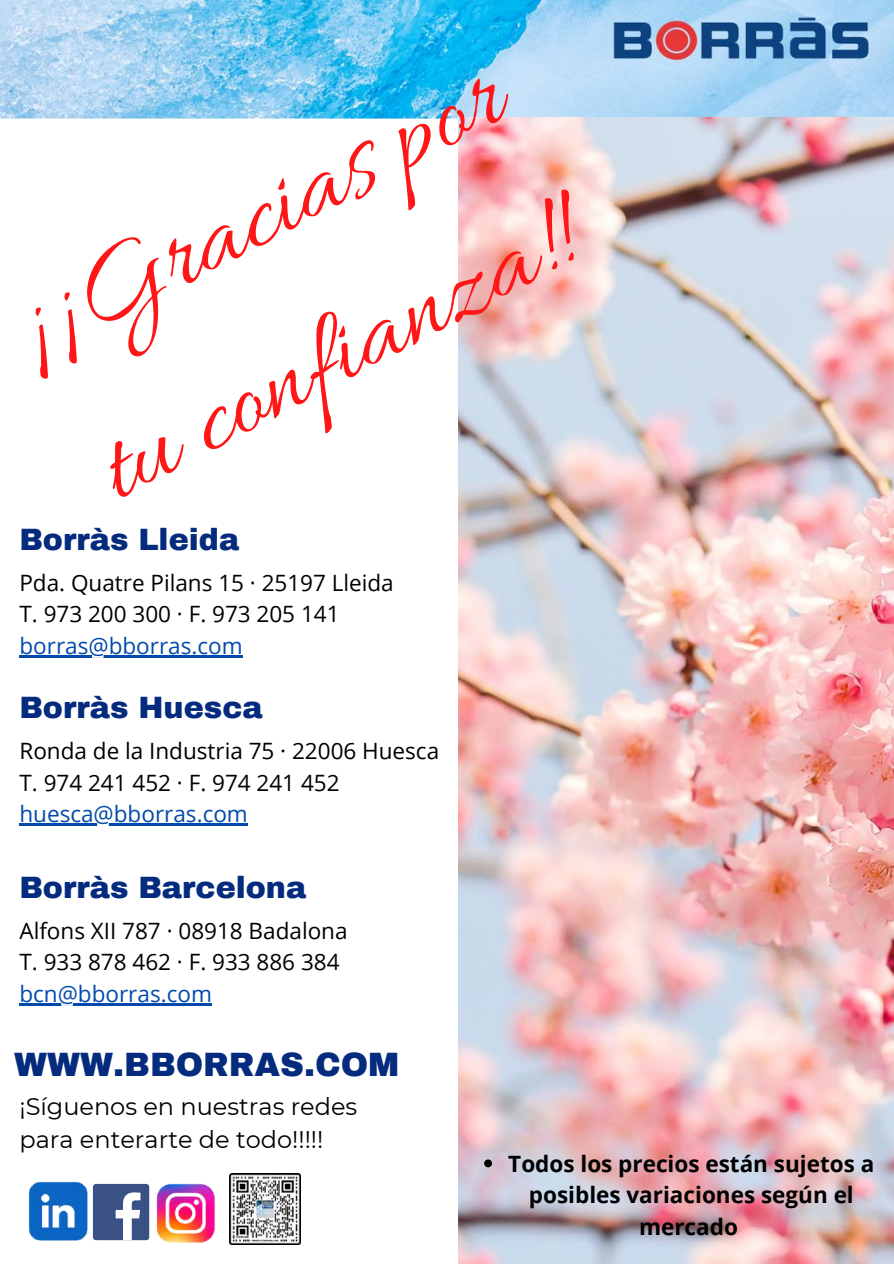
<style>
.page{position:relative;width:894px;height:1264px;background:#fff}
.page>*{position:absolute;margin:0;border:0;box-sizing:border-box;transform-origin:0 0}
.t1{font:114px/158.6px "Allura";color:#ff1616}
.t2{font:900 33px "Archivo";color:#052b7e}
.t3{font:900 30.15px "Archivo";color:#052b7e}
.t4{font:24px/32.7px "Montserrat";color:#000}
.t5{font:22.5px/31.5px "Open Sans";color:#000}
.t6{font:700 22.5px/31.5px "Open Sans";color:#000;text-align:center}
.t7{font:22.5px "Open Sans";color:#004aad}
</style>
<div class="page">
<img style="left:0;top:0;width:893px;height:118px">
<hr style="left:19px;top:655px;width:224px;height:2px;background:#004aad">
<hr style="left:19px;top:823px;width:229px;height:2px;background:#004aad">
<hr style="left:19px;top:1003px;width:193px;height:2px;background:#004aad">
<img style="left:458px;top:118px;width:435px;height:1145px">
<div style="left:93px;top:1183px;width:56px;height:57px;background:#395185;border-radius:3px"></div>
<svg style="left:116px;top:1192px;width:24px;height:48px"></svg>
<img style="left:229px;top:1173px;width:71px;height:71px">
<img style="left:28px;top:1181px;width:60px;height:60px">
<img style="left:156px;top:1183px;width:59px;height:60px">
<svg style="left:484px;top:1159px;width:8px;height:8px"></svg>
<h1 class="t1" style="left:-11px;top:275px;width:536px;rotate:-28deg">¡ Gracias por tu confianza!</h1>
<h3 class="t3" style="left:19px;top:523px;width:221px">Borràs Lleida</h3>
<p class="t5" style="left:19px;top:566px;width:376px">Pda. Quatre Pilans 15 · 25197 Lleida<br>T. 973 200 300 · F. 973 205 141</p>
<p class="t7" style="left:19px;top:630px;width:225px">borras@bborras.com</p>
<h3 class="t3" style="left:19px;top:692px;width:245px">Borràs Huesca</h3>
<p class="t5" style="left:19px;top:734px;width:421px">Ronda de la Industria 75 · 22006 Huesca<br>T. 974 241 452 · F. 974 241 452</p>
<p class="t7" style="left:19px;top:798px;width:230px">huesca@bborras.com</p>
<h3 class="t3" style="left:19px;top:871px;width:288px">Borràs Barcelona</h3>
<p class="t5" style="left:19px;top:914px;width:329px">Alfons XII 787 · 08918 Badalona<br>T. 933 878 462 · F. 933 886 384</p>
<p class="t7" style="left:19px;top:977px;width:194px">bcn@bborras.com</p>
<h2 class="t2" style="left:14px;top:1047px;width:386px">WWW.BBORRAS.COM</h2>
<p class="t4" style="left:19px;top:1090px;width:339px">¡Síguenos en nuestras redes para enterarte de todo!!!!!</p>
<p class="t6" style="left:508px;top:1147px;width:367px">Todos los precios están sujetos a posibles variaciones según el mercado</p>
</div>
